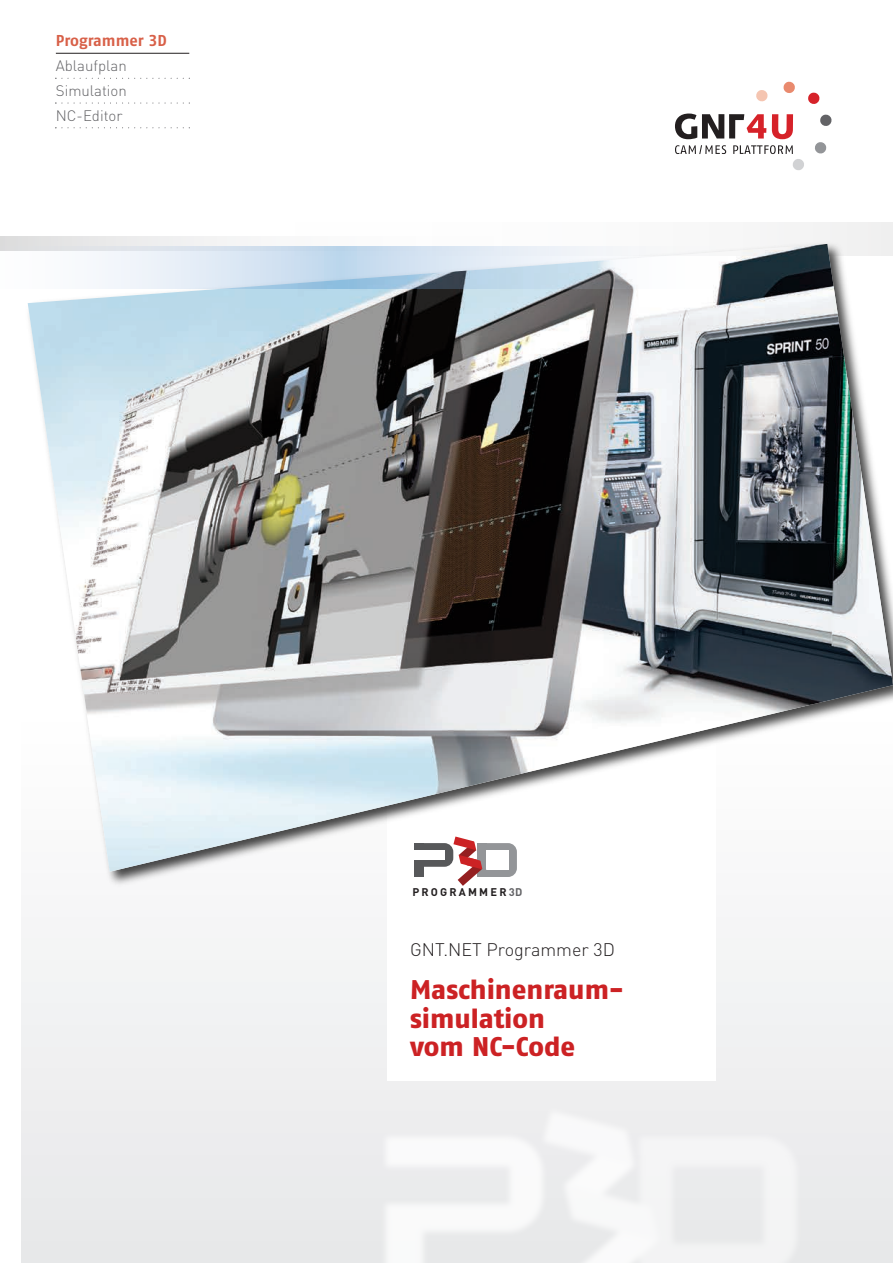
<style>
.page{position:relative;width:893px;height:1263px;background:#fff}
.page>*{position:absolute;margin:0;border:0;box-sizing:border-box;transform-origin:0 0}
.t1{font:27px/28.5px "Fago No Exb Tf";color:#cc2224}
.t2{font:300 18px "DIN Pro";color:#231f20}
.t3{font:15.75px "Fago No Bold Tf";letter-spacing:-.005em;color:#d86048}
.t4{font:300 15px/24.8px "DIN Pro";color:#636366;text-align:justify}
.t5{font:700 11.1px "DIN Pro";letter-spacing:.2em;color:#231f20}
.s1{color:#636366}
</style>
<div class="page">
<div style="left:21px;top:714px;width:872px;height:549px;background:#f0f0f1"></div>
<div style="left:387px;top:694px;width:329px;height:387px;background:#fff"></div>
<img style="left:28px;top:255px;width:865px;height:617px">
<svg style="left:756px;top:90px;width:12px;height:12px"></svg>
<svg style="left:783px;top:82px;width:12px;height:11px"></svg>
<svg style="left:808px;top:92px;width:12px;height:12px"></svg>
<svg style="left:820px;top:114px;width:12px;height:12px"></svg>
<svg style="left:815px;top:142px;width:12px;height:12px"></svg>
<svg style="left:772px;top:114px;width:21px;height:25px"></svg>
<svg style="left:675px;top:114px;width:91px;height:25px"></svg>
<svg style="left:675px;top:145px;width:51px;height:9px"></svg>
<svg style="left:733px;top:145px;width:71px;height:25px"></svg>
<div style="left:281px;top:222px;width:612px;height:33px;background:#fafafa"></div>
<svg style="left:0;top:236px;width:236px;height:10px"></svg>
<svg style="left:0;top:246px;width:729px;height:42px"></svg>
<hr style="left:56px;top:53px;width:133px;height:1px;background:#231f20">
<svg style="left:55px;top:78px;width:135px;height:1px"></svg>
<svg style="left:55px;top:102px;width:135px;height:2px"></svg>
<svg style="left:55px;top:127px;width:135px;height:1px"></svg>
<img style="left:575px;top:1159px;width:59px;height:82px">
<div style="left:478px;top:843px;width:39px;height:34px;background:#939598;border-radius:9px"></div>
<div style="left:486px;top:850px;width:23px;height:20px;background:#fff"></div>
<div style="left:414px;top:843px;width:39px;height:24px;background:#57585a;border-radius:9px"></div>
<div style="left:414px;top:843px;width:9px;height:34px;background:#57585a"></div>
<div style="left:411px;top:850px;width:34px;height:10px;background:#fff"></div>
<svg style="left:447px;top:831px;width:46px;height:55px"></svg>
<p class="t3" style="left:56px;top:35px;width:113px">Programmer 3D</p>
<p class="t4" style="left:56px;top:53px;width:73px">Ablaufplan Simulation NC-Editor</p>
<p class="t5" style="left:412px;top:884px;width:112px">PROGRAMMER<span class="s1">3D</span></p>
<p class="t2" style="left:410px;top:938px;width:206px">GNT.NET Programmer 3D</p>
<p class="t1" style="left:410px;top:978px;width:215px">Maschinenraum&shy;simulation<br>vom NC-Code</p>
</div>
